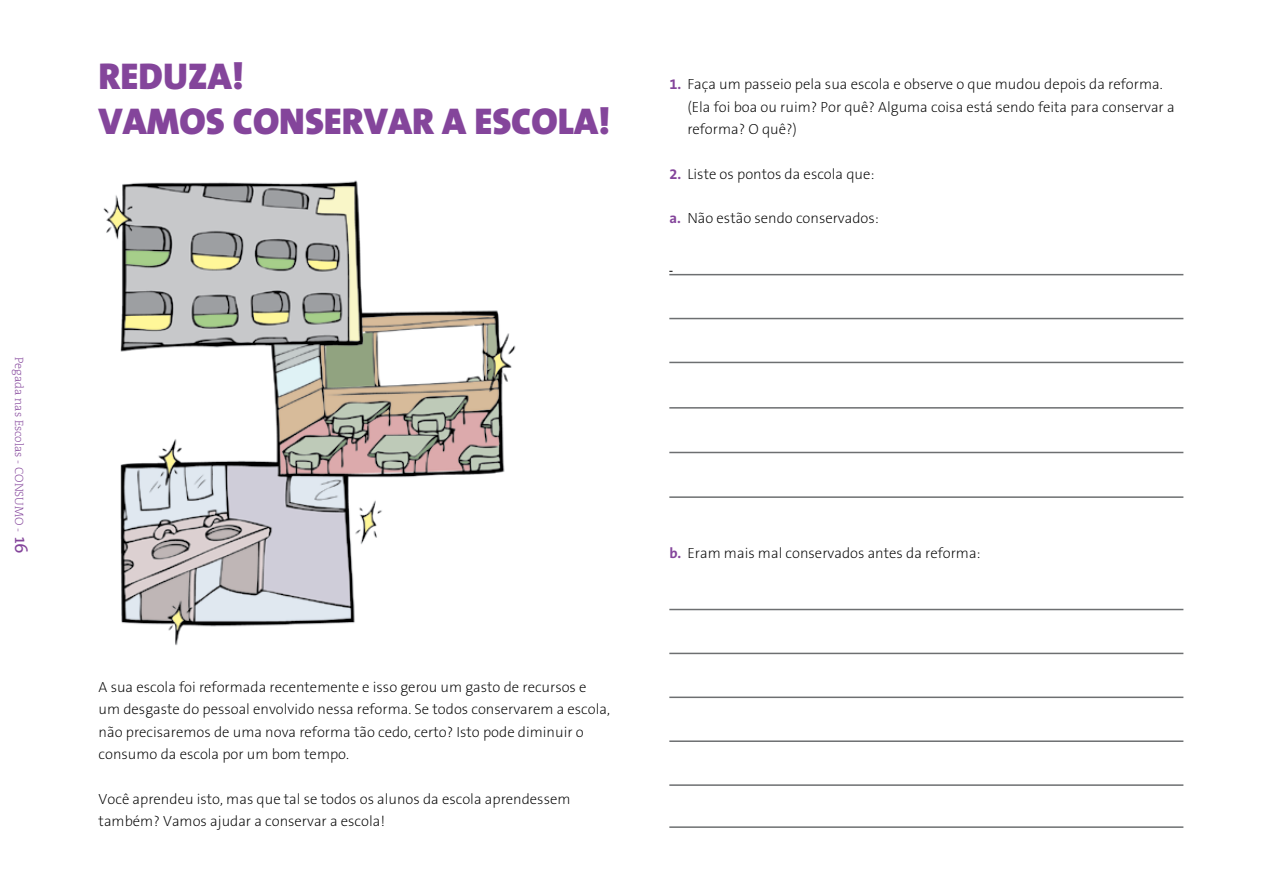
<style>
.page{position:relative;width:1263px;height:893px;background:#fff}
.page>*{position:absolute;margin:0;border:0;box-sizing:border-box;transform-origin:0 0}
.t1{font:900 37.5px/44.7px "The Sans B9";color:#84459b}
.t2{font:200 14.7px/22.4px "The Sans B2";color:#000}
.t3{font:200 12px "The Serif 2";color:#84459b}
.s1{font-family:"The Serif 5";font-weight:400;font-size:18px}
.s2{font-family:"The Sans B7";font-weight:700;color:#84459b}
</style>
<div class="page">
<hr style="left:669px;top:452px;width:514px;height:1px;background:#6d6f71">
<hr style="left:669px;top:496px;width:514px;height:2px;background:#6d6f71">
<hr style="left:669px;top:274px;width:514px;height:1px;background:#6d6f71">
<hr style="left:669px;top:318px;width:514px;height:1px;background:#6d6f71">
<hr style="left:669px;top:362px;width:514px;height:1px;background:#6d6f71">
<hr style="left:669px;top:407px;width:514px;height:2px;background:#6d6f71">
<hr style="left:669px;top:784px;width:514px;height:2px;background:#6d6f71">
<hr style="left:669px;top:826px;width:514px;height:2px;background:#6d6f71">
<hr style="left:669px;top:609px;width:514px;height:1px;background:#6d6f71">
<hr style="left:669px;top:653px;width:514px;height:1px;background:#6d6f71">
<hr style="left:669px;top:697px;width:514px;height:1px;background:#6d6f71">
<hr style="left:669px;top:740px;width:514px;height:2px;background:#6d6f71">
<img style="left:103px;top:180px;width:413px;height:465px">
<p class="t3" style="left:29px;top:357px;width:198px;rotate:90deg">Pegada nas Escolas - CONSUMO - <span class="s1">16</span></p>
<h1 class="t1" style="left:99px;top:55px;width:147px">REDU ZA!<br>VAMOS</h1>
<h1 class="t1" style="left:233px;top:100px;width:23px">CONSER</h1>
<h1 class="t1" style="left:364px;top:100px;width:132px">VAR AESCOLA</h1>
<h1 class="t1" style="left:598px;top:100px;width:14px">!</h1>
<p class="t2" style="left:687px;top:74px;width:489px;text-indent:-18px"><span class="s2">1.</span> Faça um passeio pela sua escola e observe o que mudou depois da reforma. (Ela foi boa ou ruim? Por quê? Alguma coisa está sendo feita para conservar a reforma? O quê?)</p>
<p class="t2" style="left:669px;top:163px;width:207px"><span class="s2">2.</span> Liste os pontos da escola que:</p>
<p class="t2" style="left:669px;top:208px;width:211px"><span class="s2">a.</span> Não estão sendo conservados:</p>
<p class="t2" style="left:99px;top:676px;width:513px">A sua escola foi reformada recentemente e isso gerou um gasto de recursos e um desgaste do pessoal envolvido nessa reforma. Se todos conservarem a escola, não precisaremos de uma nova reforma tão cedo, certo? Isto pode diminuir o consumo da escola por um bom tempo.</p>
<p class="t2" style="left:99px;top:788px;width:473px">Você aprendeu isto, mas que tal se todos os alunos da escola aprendessem também? Vamos ajudar a conservar a escola!</p>
<p class="t2" style="left:669px;top:543px;width:313px"><span class="s2">b.</span> Eram mais mal conservados antes da reforma:</p>
</div>
